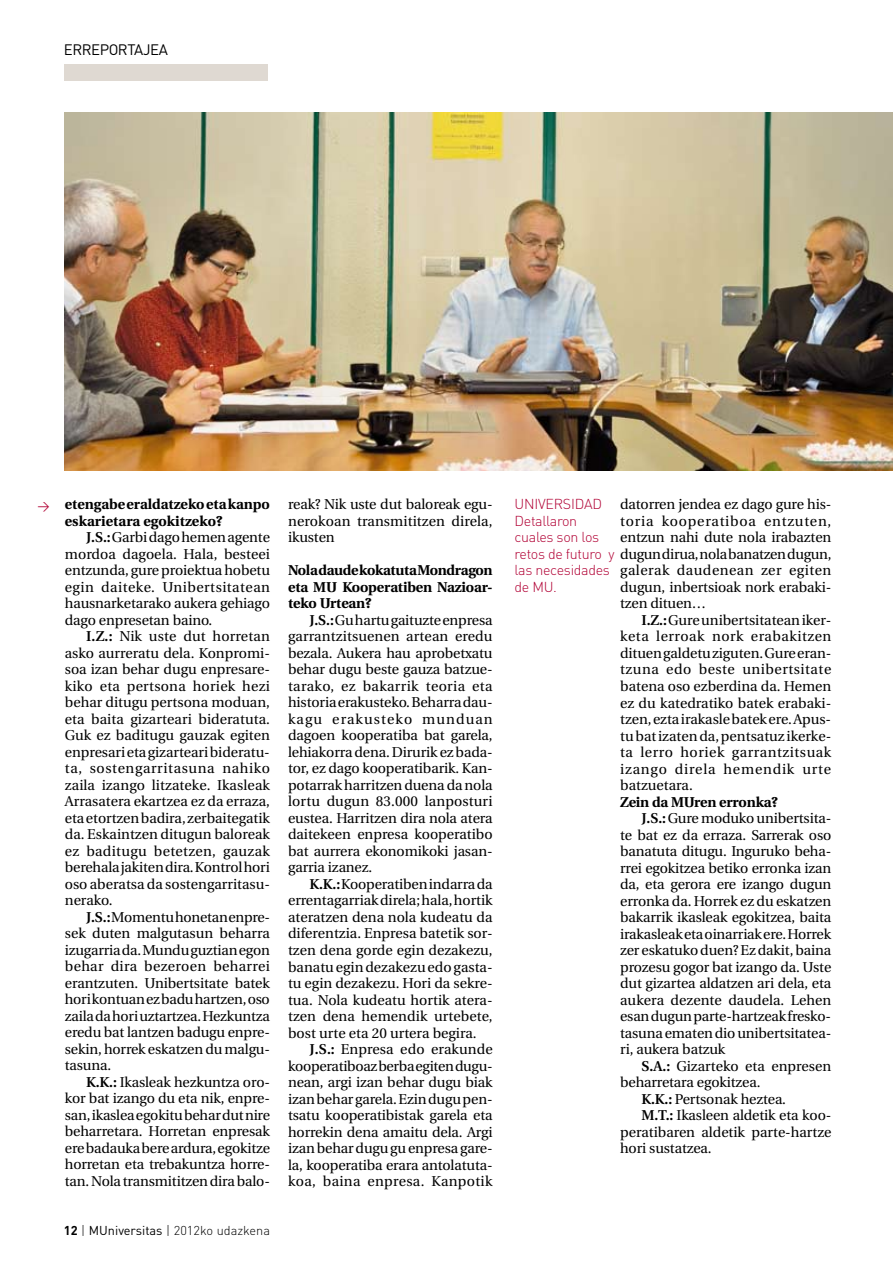
<style>
.page{position:relative;width:893px;height:1263px;background:#fff}
.page>*{position:absolute;margin:0;border:0;box-sizing:border-box;transform-origin:0 0}
.t1{font:15px "DIN";color:#000}
.t2{font:14.25px/16.5px "Utopia";letter-spacing:-.01em;color:#000;text-align:justify}
.t3{font:700 14.25px/16.5px "Utopia";letter-spacing:-.01em;color:#000}
.t4{font:300 14.25px/16.5px "DIN";letter-spacing:-.02em;color:#b10034}
.t5{font:300 12.75px "DIN";color:#000}
.t6{font:12px "DIN";color:#b10034}
.s1{font-weight:600}
.s2{font-family:"DIN";font-weight:300;color:#b10034}
.s3{font-weight:700}
.s4{font-weight:400}
</style>
<div class="page">
<div style="left:64px;top:64px;width:203px;height:16px;background:#dfd9d2"></div>
<img style="left:65px;top:113px;width:828px;height:358px">
<p class="t1" style="left:64px;top:40px;width:10px">ERREPORTAJEA</p>
<p class="t3" style="left:65px;top:496px;width:207px">etengabe eraldatzeko eta kanpo eskarietara egokitzeko?</p>
<p class="t2" style="left:65px;top:529px;width:207px;text-indent:21px"><span class="s1">J.S.:</span> Garbi dago hemen agente mordoa dagoela. Hala, besteei entzunda, gure proiektua hobetu egin daiteke. Unibertsitatean hausnarketarako aukera gehiago dago enpresetan baino.</p>
<p class="t2" style="left:65px;top:628px;width:207px;text-indent:21px"><span class="s1">I.Z.:</span> Nik uste dut horretan asko aurreratu dela. Konpromi&shy;soa izan behar dugu enpresare&shy;kiko eta pertsona horiek hezi behar ditugu pertsona moduan, eta baita gizarteari bideratuta.<br>Guk ez baditugu gauzak egiten enpresari eta gizarteari bideratu&shy;ta, sostengarritasuna nahiko zaila izango litzateke. Ikasleak Arrasatera ekartzea ez da erraza, eta etortzen badira, zerbaitegatik da. Eskaintzen ditugun baloreak ez baditugu betetzen, gauzak berehala jakiten dira. Kontrol hori oso aberatsa da sostengarritasu&shy;nerako.</p>
<p class="t2" style="left:65px;top:909px;width:207px;text-indent:21px"><span class="s1">J.S.:</span> Momentu honetan enpre&shy;sek duten malgutasun beharra izugarria da. Mundu guztian egon behar dira bezeroen beharrei erantzuten. Unibertsitate batek hori kontuan ez badu hartzen, oso zaila da hori uztartzea. Hezkuntza eredu bat lantzen badugu enpre&shy;sekin, horrek eskatzen du malgu&shy;tasuna.</p>
<p class="t2" style="left:65px;top:1074px;width:207px;text-indent:21px"><span class="s1">K.K.:</span> Ikasleak hezkuntza oro&shy;kor bat izango du eta nik, enpre&shy;san, ikaslea egokitu behar dut nire beharretara. Horretan enpresak ere badauka bere ardura, egokitze horretan eta trebakuntza horre&shy;tan. Nola transmititzen dira balo-</p>
<p class="t2" style="left:288px;top:497px;width:206px">reak? Nik uste dut baloreak egu&shy;nerokoan transmititzen direla, ikusten</p>
<p class="t3" style="left:288px;top:562px;width:206px;text-align:justify">Nola daude kokatuta Mondragon eta MU Kooperatiben Nazioar&shy;teko Urtean?</p>
<p class="t2" style="left:288px;top:612px;width:206px;text-indent:21px"><span class="s1">J.S.:</span> Gu hartu gaituzte enpresa garrantzitsuenen artean eredu bezala. Aukera hau aprobetxatu behar dugu beste gauza batzue&shy;tarako, ez bakarrik teoria eta historia erakusteko. Beharra dau&shy;kagu erakusteko munduan dagoen kooperatiba bat garela, lehiakorra dena. Dirurik ez bada&shy;tor, ez dago kooperatibarik. Kan&shy;potarrak harritzen duena da nola lortu dugun 83.000 lanposturi eustea. Harritzen dira nola atera daitekeen enpresa kooperatibo bat aurrera ekonomikoki jasan&shy;garria izanez.</p>
<p class="t2" style="left:288px;top:876px;width:206px;text-indent:21px"><span class="s1">K.K.:</span> Kooperatiben indarra da errentagarriak direla; hala, hortik ateratzen dena nola kudeatu da diferentzia. Enpresa batetik sor&shy;tzen dena gorde egin dezakezu, banatu egin dezakezu edo gasta&shy;tu egin dezakezu. Hori da sekre&shy;tua. Nola kudeatu hortik atera&shy;tzen dena hemendik urtebete, bost urte eta 20 urtera begira.</p>
<p class="t2" style="left:288px;top:1041px;width:206px;text-indent:21px"><span class="s1">J.S.:</span> Enpresa edo erakunde kooperatiboaz berba egiten dugu&shy;nean, argi izan behar dugu biak izan behar garela. Ezin dugu pen&shy;tsatu kooperatibistak garela eta horrekin dena amaitu dela. Argi izan behar dugu gu enpresa gare&shy;la, kooperatiba erara antolatuta&shy;koa, baina enpresa. Kanpotik</p>
<p class="t2" style="left:620px;top:497px;width:213px">datorren jendea ez dago gure his&shy;toria kooperatiboa entzuten, entzun nahi dute nola irabazten</p>
<p class="t2" style="left:620px;top:563px;width:213px">galerak daudenean zer egiten dugun, inbertsioak nork erabaki&shy;tzen dituen…</p>
<p class="t2" style="left:620px;top:612px;width:213px;text-indent:21px"><span class="s1">I.Z.:</span> Gure unibertsitatean iker&shy;keta lerroak nork erabakitzen dituen galdetu ziguten. Gure eran&shy;tzuna edo beste unibertsitate batena oso ezberdina da. Hemen ez du katedratiko batek erabaki&shy;tzen, ezta irakasle batek ere. Apus&shy;tu bat izaten da, pentsatuz ikerke&shy;ta lerro horiek garrantzitsuak izango direla hemendik urte batzuetara.</p>
<p class="t3" style="left:620px;top:793px;width:159px">Zein da MUren erronka?</p>
<p class="t2" style="left:641px;top:810px;width:191px"><span class="s1">J.S.:</span> Gure moduko unibertsita-</p>
<p class="t2" style="left:620px;top:827px;width:213px">te bat ez da erraza. Sarrerak oso</p>
<p class="t2" style="left:620px;top:843px;width:213px">banatuta ditugu. Inguruko beha-</p>
<p class="t2" style="left:620px;top:860px;width:213px">rrei egokitzea betiko erronka izan</p>
<p class="t2" style="left:620px;top:876px;width:213px">da, eta gerora ere izango dugun</p>
<p class="t2" style="left:620px;top:893px;width:213px">erronka da. Horrek ez du eskatzen</p>
<p class="t2" style="left:620px;top:909px;width:213px">bakarrik ikasleak egokitzea, baita</p>
<p class="t2" style="left:620px;top:926px;width:213px">irakasleak eta oinarriak ere. Horrek</p>
<p class="t2" style="left:620px;top:942px;width:213px">zer eskatuko duen? Ez dakit, baina</p>
<p class="t2" style="left:620px;top:959px;width:213px">prozesu gogor bat izango da. Uste</p>
<p class="t2" style="left:620px;top:975px;width:213px">dut gizartea aldatzen ari dela, eta</p>
<p class="t2" style="left:620px;top:992px;width:213px">aukera dezente daudela. Lehen</p>
<p class="t2" style="left:620px;top:1008px;width:213px">esan dugun parte-hartzeak fresko-</p>
<p class="t2" style="left:620px;top:1025px;width:213px">tasuna ematen dio unibertsitatea-</p>
<p class="t2" style="left:620px;top:1041px;width:107px">ri, aukera batzuk</p>
<p class="t2" style="left:641px;top:1058px;width:191px"><span class="s1">S.A.:</span> Gizarteko eta enpresen</p>
<p class="t2" style="left:620px;top:1074px;width:142px">beharretara egokitzea.</p>
<p class="t2" style="left:641px;top:1091px;width:146px"><span class="s1">K.K.:</span> Pertsonak heztea.</p>
<p class="t2" style="left:641px;top:1107px;width:191px"><span class="s1">M.T.:</span> Ikasleen aldetik eta koo-</p>
<p class="t2" style="left:620px;top:1124px;width:213px">peratibaren aldetik parte-hartze</p>
<p class="t2" style="left:620px;top:1140px;width:93px">hori sustatzea.</p>
<p class="t6" style="left:38px;top:499px;width:14px">&gt;</p>
<p class="t4" style="left:514px;top:496px;width:86px">UNIVERSIDAD<br>Detallaron cuales son los</p>
<p class="t2" style="left:514px;top:546px;width:318px"><span class="s2">retos de futuro y</span> dugun dirua, nola banatzen dugun,</p>
<p class="t4" style="left:514px;top:562px;width:97px">las necesidades de MU.</p>
<p class="t5" style="left:64px;top:1223px;width:208px"><span class="s3">12</span> | <span class="s4">MUNIVERSITAS</span> | 2012ko udazkena</p>
</div>
